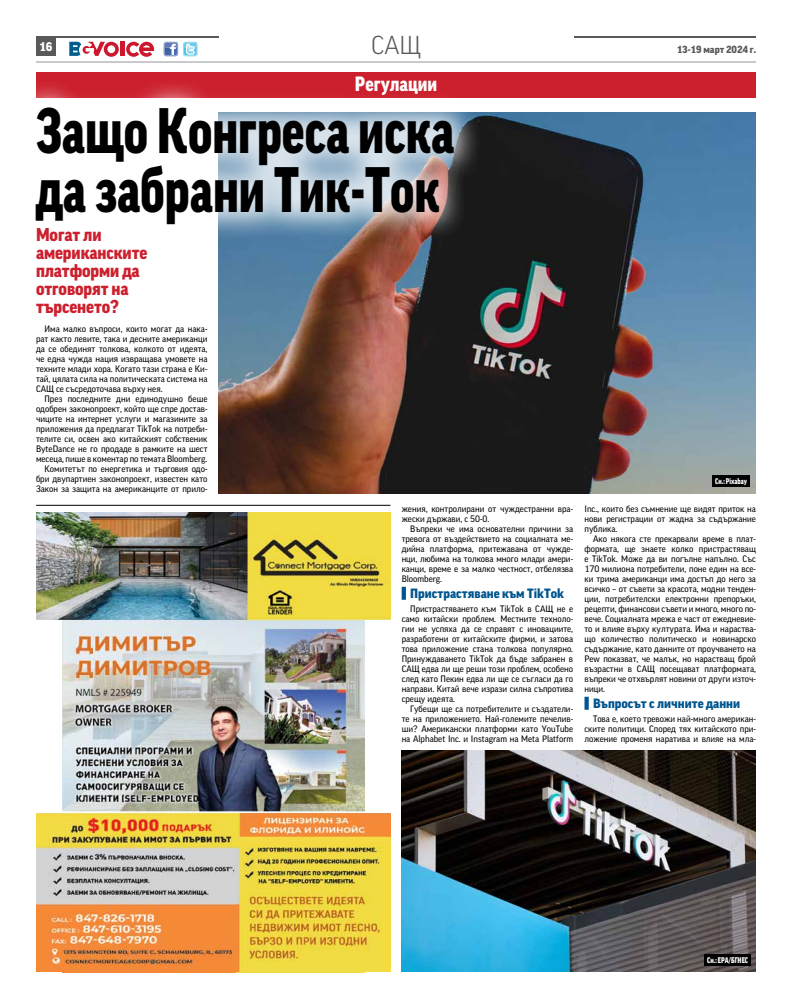
<style>
.page{position:relative;width:792px;height:1008px;background:#fff}
.page>*{position:absolute;margin:0;border:0;box-sizing:border-box;transform-origin:0 0}
.t1{font:900 61.9px/58.8px "Good Cyr";color:#000;scale:.79 1}
.t2{font:300 25px "Good Cyr";color:#58595b}
.t3{font:900 20px "Good Cyr";color:#fff;scale:.9 1}
.t4{font:900 18px/18px "Good Cyr";letter-spacing:-.005em;color:#cc202e;scale:.95 1}
.t5{font:900 13px "Good Cyr";color:#00558f}
.t6{font:900 12.1px "Good Cyr";color:#fff}
.t7{font:900 10px "Good Cyr";color:#58595b}
.t8{font:9px/10px "Good Cyr";color:#000;text-align:justify}
.t9{font:900 8px "Good Cyr";color:#fff;scale:.8 1}
</style>
<div class="page">
<div style="left:36px;top:36px;width:20px;height:20px;background:#58595b"></div>
<hr style="left:36px;top:36px;width:720px;height:2px;background:#58595b">
<hr style="left:36px;top:62px;width:720px;height:1px;background:#939598">
<svg style="left:164px;top:42px;width:34px;height:14px"></svg>
<svg style="left:126px;top:42px;width:28px;height:15px"></svg>
<div style="left:120px;top:42px;width:5px;height:14px;background:#cc172d"></div>
<svg style="left:69px;top:42px;width:50px;height:15px"></svg>
<svg style="left:402px;top:587px;width:4px;height:13px"></svg>
<svg style="left:585px;top:697px;width:4px;height:13px"></svg>
<img style="left:219px;top:112px;width:537px;height:381px">
<div style="left:36px;top:73px;width:720px;height:25px;background:#cc202e"></div>
<div style="left:6px;top:79px;width:477px;height:174px;background:#fff;opacity:.8"></div>
<div style="left:219px;top:30px;width:354px;height:29px;background:#fff"></div>
<img style="left:62px;top:620px;width:302px;height:194px">
<img style="left:36px;top:512px;width:354px;height:108px">
<img style="left:36px;top:814px;width:354px;height:158px">
<hr style="left:36px;top:505px;width:354px;height:1px;background:#000">
<img style="left:402px;top:751px;width:354px;height:221px">
<div style="left:712px;top:476px;width:38px;height:11px;background:#000"></div>
<div style="left:704px;top:954px;width:47px;height:12px;background:#000"></div>
<h2 class="t2" style="left:371px;top:33px;width:51px">САЩ</h2>
<h3 class="t6" style="left:39px;top:40px;width:15px">16</h3>
<p class="t7" style="left:677px;top:44px;width:81px">13-19 март 2024 г.</p>
<h3 class="t3" style="left:355px;top:74px;width:93px">Регулации</h3>
<h1 class="t1" style="left:36px;top:103px;width:531px">Защо Конгреса иска да забрани Тик-Ток</h1>
<h3 class="t4" style="left:36px;top:226px;width:119px">Могат ли американските платформи да отговорят на търсенето?</h3>
<p class="t8" style="left:36px;top:324px;width:173px;text-indent:9px">Има малко въпроси, които могат да нака&shy;рат както левите, така и десните американци да се обединят толкова, колкото от идеята, че една чужда нация извращава умовете на техните млади хора. Когато тази страна е Ки&shy;тай, цялата сила на политическата система на САЩ се съсредоточава върху нея.</p>
<p class="t8" style="left:36px;top:394px;width:173px;text-align:right">През последните дни единодушно беше одобрен законопроект, който ще спре достав&shy;чиците на интернет услуги и магазините за приложения да предлагат TikTok на потреби&shy;телите си, освен ако китайският собственик ByteDance не го продаде в рамките на шест месеца, пише в коментар по темата Bloomberg.<br>Комитетът по енергетика и търговия одо&shy;бри двупартиен законопроект, известен като Закон за защита на американците от прило-</p>
<p class="t8" style="left:402px;top:504px;width:173px">жения, контролирани от чуждестранни вра&shy;жески държави, с 50-0.</p>
<p class="t8" style="left:402px;top:524px;width:173px;text-indent:9px">Въпреки че има основателни причини за тревога от въздействието на социалната ме&shy;дийна платформа, притежавана от чужде&shy;нци, любима на толкова много млади амери&shy;канци, време е за малко честност, отбелязва Bloomberg.</p>
<h3 class="t5" style="left:410px;top:586px;width:155px">Пристрастяване към TikTok</h3>
<p class="t8" style="left:402px;top:604px;width:173px;text-indent:9px">Пристрастяването към TikTok в САЩ не е само китайски проблем. Местните техноло&shy;гии не успяха да се справят с иновациите, разработени от китайските фирми, и затова това приложение стана толкова популярно.<br>Принуждаването TikTok да бъде забранен в САЩ едва ли ще реши този проблем, особено след като Пекин едва ли ще се съгласи да го направи. Китай вече изрази силна съпротива срещу идеята.</p>
<p class="t8" style="left:402px;top:704px;width:173px;text-indent:9px">Губещи ще са потребителите и създатели&shy;те на приложението. Най-големите печелив&shy;ши? Американски платформи като YouTube на Alphabet Inc. и Instagram на Meta Platform</p>
<p class="t9" style="left:715px;top:477px;width:42px">Сн.: Pixabay</p>
<p class="t8" style="left:585px;top:504px;width:173px">Inc., които без съмнение ще видят приток на нови регистрации от жадна за съдържание публика.</p>
<p class="t8" style="left:585px;top:534px;width:173px;text-indent:9px">Ако някога сте прекарвали време в плат&shy;формата, ще знаете колко пристрастяващ е TikTok. Може да ви погълне напълно. Със 170 милиона потребители, поне един на все&shy;ки трима американци има достъп до него за всичко – от съвети за красота, модни тенден&shy;ции, потребителски електронни препоръки, рецепти, финансови съвети и много, много по&shy;вече. Социалната мрежа е част от ежедневие&shy;то и влияе върху културата. Има и нараства&shy;що количество политическо и новинарско съдържание, като данните от проучването на Pew показват, че малък, но нарастващ брой възрастни в САЩ посещават платформата, въпреки че отхвърлят новини от други източ&shy;ници.</p>
<h3 class="t5" style="left:593px;top:696px;width:149px">Въпросът с личните данни</h3>
<p class="t8" style="left:585px;top:714px;width:173px;text-indent:9px">Това е, което тревожи най-много американ&shy;ските политици. Според тях китайското при&shy;ложение променя наратива и влияе на мла-</p>
<p class="t9" style="left:707px;top:956px;width:53px">Сн.: ЕРА/БГНЕС</p>
</div>
